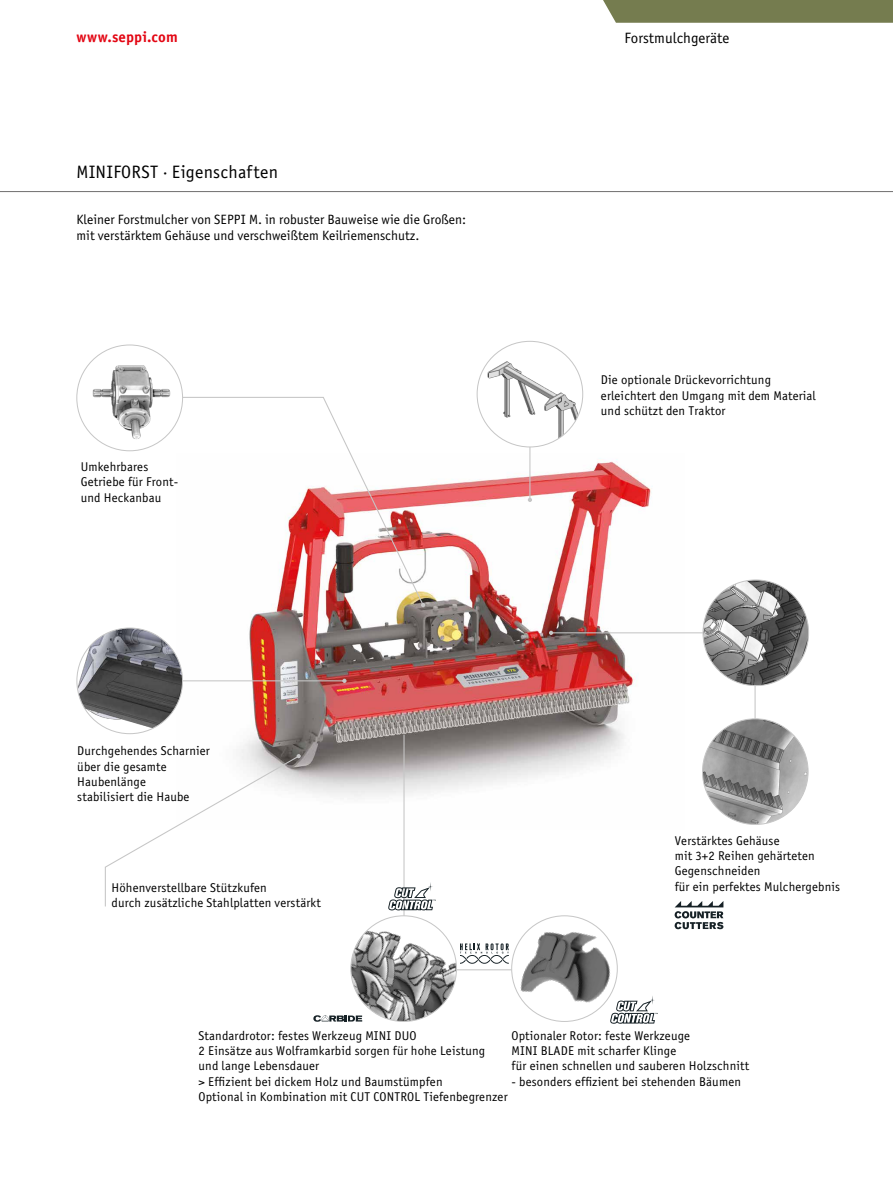
<style>
.page{position:relative;width:893px;height:1191px;background:#fff}
.page>*{position:absolute;margin:0;border:0;box-sizing:border-box;transform-origin:0 0}
.t1{font:18px "Officina Sans Book ITC";letter-spacing:.01em;color:#000}
.t2{font:15px "Officina Sans Book ITC";color:#000}
.t3{font:15px "Officina Sans Bold ITC";letter-spacing:.005em;color:#e30613}
.t4{font:13.5px/16.5px "Officina Sans Book ITC";color:#000}
.t5{font:12.75px/15.3px "Officina Sans Book ITC";letter-spacing:.01em;color:#000}
</style>
<div class="page">
<div style="left:603px;top:0;width:290px;height:23px;background:#757c4f"></div>
<hr style="left:0;top:191px;width:893px;height:1px;background:#706f6f">
<img style="left:177px;top:453px;width:508px;height:344px">
<hr style="left:120px;top:680px;width:224px;height:1px;background:#c6c6c6">
<svg style="left:342px;top:678px;width:5px;height:5px"></svg>
<hr style="left:551px;top:632px;width:220px;height:1px;background:#c6c6c6">
<svg style="left:549px;top:630px;width:4px;height:5px"></svg>
<hr style="left:377px;top:969px;width:200px;height:1px;background:#c6c6c6">
<hr style="left:754px;top:597px;width:2px;height:199px;background:#c6c6c6">
<hr style="left:403px;top:734px;width:2px;height:195px;background:#c6c6c6">
<svg style="left:104px;top:754px;width:197px;height:153px"></svg>
<img style="left:77px;top:628px;width:105px;height:105px;border-radius:53px">
<img style="left:351px;top:915px;width:105px;height:106px;border-radius:53px">
<img style="left:702px;top:719px;width:106px;height:105px;border-radius:53px">
<svg style="left:313px;top:1015px;width:49px;height:6px"></svg>
<svg style="left:460px;top:943px;width:49px;height:20px"></svg>
<svg style="left:675px;top:901px;width:48px;height:28px"></svg>
<svg style="left:151px;top:396px;width:273px;height:210px"></svg>
<svg style="left:421px;top:603px;width:4px;height:4px"></svg>
<img style="left:77px;top:345px;width:106px;height:106px;border-radius:53px">
<img style="left:703px;top:580px;width:106px;height:105px;border-radius:53px">
<hr style="left:529px;top:366px;width:1px;height:134px;background:#c6c6c6">
<svg style="left:528px;top:498px;width:4px;height:4px"></svg>
<img style="left:477px;top:341px;width:106px;height:106px;border-radius:53px">
<img style="left:512px;top:915px;width:105px;height:106px;border-radius:53px">
<svg style="left:610px;top:995px;width:48px;height:28px"></svg>
<svg style="left:388px;top:882px;width:48px;height:28px"></svg>
<p class="t3" style="left:77px;top:26px;width:103px">www.seppi.com</p>
<p class="t2" style="left:624px;top:28px;width:106px">Forstmulchgeräte</p>
<h1 class="t1" style="left:77px;top:160px;width:203px">MINIFORST · Eigenschaften</h1>
<p class="t4" style="left:77px;top:210px;width:391px">Kleiner Forstmulcher von SEPPI M. in robuster Bauweise wie die Großen: mit verstärktem Gehäuse und verschweißtem Keilriemenschutz.</p>
<p class="t5" style="left:81px;top:458px;width:99px">Umkehrbares<br>Getriebe für Front&shy;und Heckanbau</p>
<p class="t5" style="left:77px;top:743px;width:134px">Durchgehendes Scharnier über die gesamte<br>Haubenlänge<br>stabilisiert die Haube</p>
<p class="t5" style="left:112px;top:879px;width:211px">Höhenverstellbare Stützkufen<br>durch zusätzliche Stahlplatten verstärkt</p>
<p class="t5" style="left:601px;top:372px;width:216px">Die optionale Drückevorrichtung erleichtert den Umgang mit dem Material und schützt den Traktor</p>
<p class="t5" style="left:675px;top:832px;width:167px">Verstärktes Gehäuse<br>mit 3+2 Reihen gehärteten<br>Gegenschneiden<br>für ein perfektes Mulchergebnis</p>
<p class="t5" style="left:199px;top:1027px;width:311px">Standardrotor: festes Werkzeug MINI DUO<br>2 Einsätze aus Wolframkarbid sorgen für hohe Leistung und lange Lebensdauer<br>&gt; Effizient bei dickem Holz und Baumstümpfen<br>Optional in Kombination mit CUT CONTROL Tiefenbegrenzer</p>
<p class="t5" style="left:512px;top:1027px;width:239px">Optionaler Rotor: feste Werkzeuge<br>MINI BLADE mit scharfer Klinge<br>für einen schnellen und sauberen Holzschnitt</p>
<p class="t5" style="left:512px;top:1073px;width:231px">- besonders effizient bei stehenden Bäumen</p>
</div>
